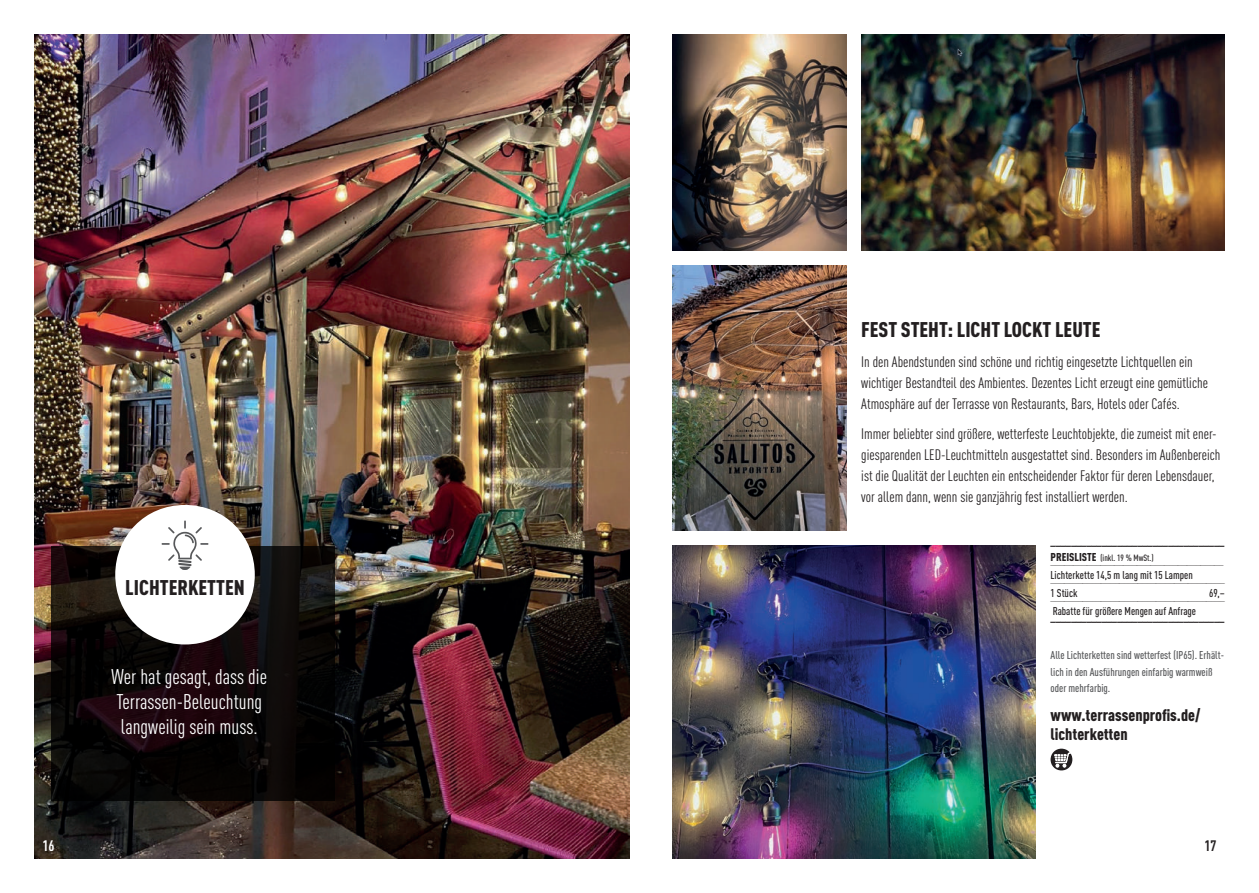
<style>
.page{position:relative;width:1259px;height:893px;background:#fff}
.page>*{position:absolute;margin:0;border:0;box-sizing:border-box;transform-origin:0 0}
.t1{font:21px/25.2px "DIN Cond";color:#fff}
.t2{font:900 21px "DIN Cond";color:#231f20}
.t3{font:900 16.5px/19.5px "DIN Cond";color:#231f20}
.t4{font:15px/21px "DIN Cond";color:#231f20}
.t5{font:700 15px "DIN Cond";color:#fff}
.t6{font:700 15px "DIN Cond";color:#231f20}
.t7{font:300 11.25px "DIN Cond";color:#231f20}
.t8{font:500 11.25px/16.5px "DIN Cond";color:#57585a}
.t9{font:500 11.25px "DIN Cond";color:#231f20}
.t10{font:900 11.25px "DIN Cond";color:#231f20}
.t11{font:500 9px "DIN Cond";color:#231f20}
.s1{font-weight:900;font-size:11.25px}
</style>
<div class="page">
<img style="left:34px;top:34px;width:595px;height:825px">
<img style="left:672px;top:546px;width:363px;height:313px">
<img style="left:672px;top:266px;width:174px;height:264px">
<img style="left:672px;top:34px;width:174px;height:217px">
<img style="left:861px;top:34px;width:364px;height:217px">
<svg style="left:51px;top:546px;width:284px;height:254px;background:#0e0808"></svg>
<div style="left:115px;top:505px;width:140px;height:139px;background:#fff;border-radius:50%"></div>
<svg style="left:162px;top:520px;width:46px;height:50px"></svg>
<svg style="left:1050px;top:749px;width:22px;height:21px"></svg>
<svg style="left:1054px;top:752px;width:18px;height:15px"></svg>
<h1 class="t2" style="left:125px;top:574px;width:121px">LICHTERKETTEN</h1>
<h1 class="t1" style="left:111px;top:664px;width:157px">Wer hat gesagt, dass die<br>Terrassen-Beleuchtung langweilig sein muss.</h1>
<h1 class="t2" style="left:861px;top:316px;width:241px">FEST STEHT: LICHT LOCKT LEUTE</h1>
<p class="t4" style="left:861px;top:351px;width:348px">In den Abendstunden sind schöne und richtig eingesetzte Lichtquellen ein wichtiger Bestandteil des Ambientes. Dezentes Licht erzeugt eine gemütliche<br>Atmosphäre auf der Terrasse von Restaurants, Bars, Hotels oder Cafés.</p>
<p class="t4" style="left:861px;top:423px;width:361px">Immer beliebter sind größere, wetterfeste Leuchtobjekte, die zumeist mit ener&shy;giesparenden LED-Leuchtmitteln ausgestattet sind. Besonders im Außenbereich ist die Qualität der Leuchten ein entscheidender Faktor für deren Lebensdauer, vor allem dann, wenn sie ganzjährig fest installiert werden.</p>
<p class="t10" style="left:1050px;top:534px;width:175px">__________________________________</p>
<p class="t11" style="left:1050px;top:553px;width:105px"><span class="s1">PREISLISTE</span> (inkl. 19 % MwSt.)</p>
<p class="t7" style="left:1050px;top:554px;width:174px">______________________________________</p>
<p class="t9" style="left:1050px;top:569px;width:144px">Lichterkette 14,5 m lang mit 15 Lampen</p>
<p class="t7" style="left:1050px;top:572px;width:176px">______________________________________</p>
<p class="t9" style="left:1050px;top:587px;width:28px">1 Stück</p>
<p class="t9" style="left:1209px;top:587px;width:17px">69,–</p>
<p class="t7" style="left:1050px;top:590px;width:176px">______________________________________</p>
<p class="t9" style="left:1052px;top:605px;width:145px">Rabatte für größere Mengen auf Anfrage</p>
<p class="t10" style="left:1050px;top:610px;width:175px">__________________________________</p>
<p class="t8" style="left:1050px;top:646px;width:175px">Alle Lichterketten sind wetterfest (IP65). Erhält&shy;lich in den Ausführungen einfarbig warmweiß oder mehrfarbig.</p>
<p class="t3" style="left:1050px;top:704px;width:151px">www.terrassenprofis.de/ lichterketten</p>
<p class="t5" style="left:43px;top:837px;width:14px">16</p>
<p class="t6" style="left:1204px;top:837px;width:14px">17</p>
</div>
